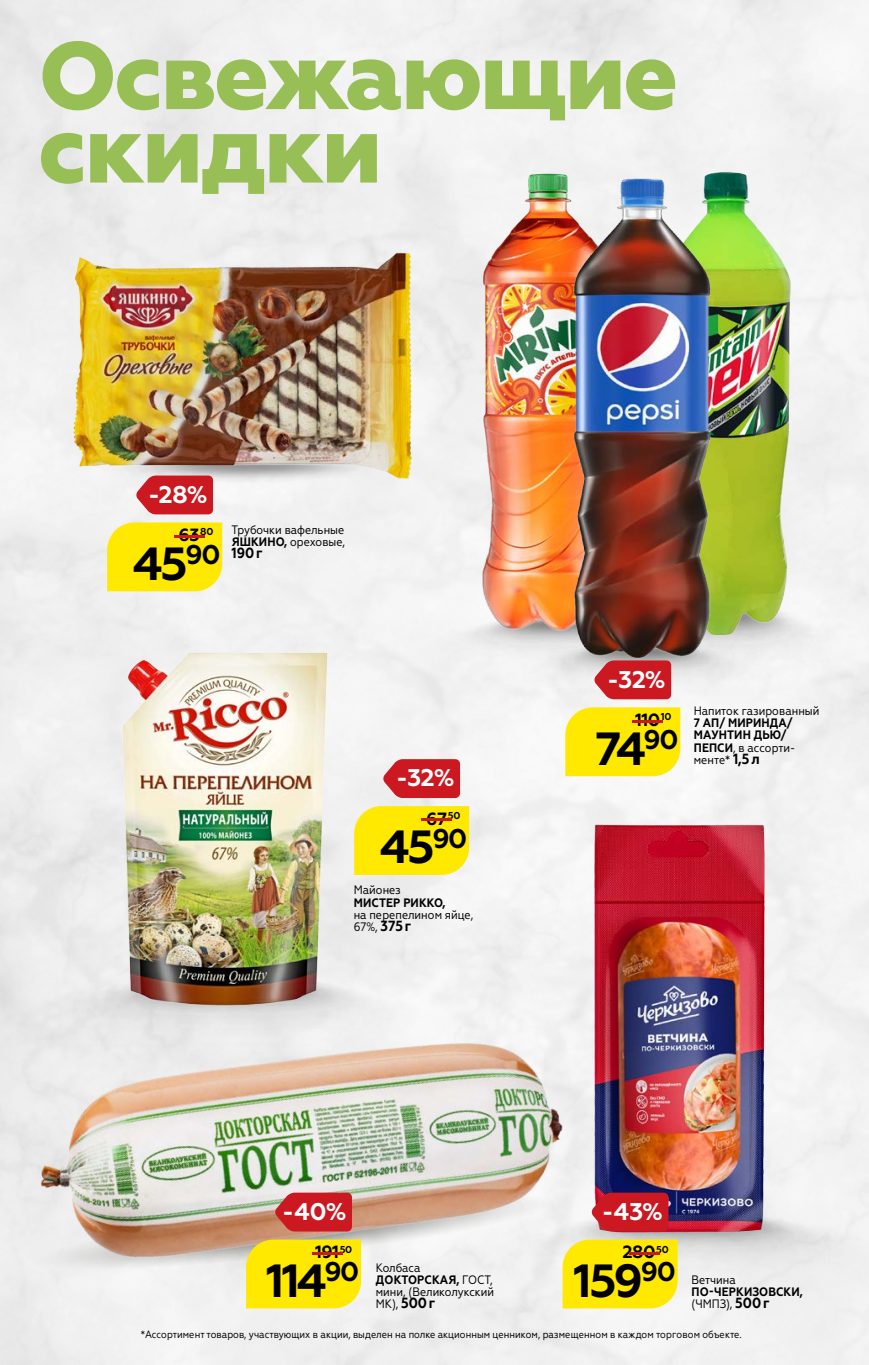
<style>
.page{position:relative;width:869px;height:1365px;background:#fff}
.page>*{position:absolute;margin:0;border:0;box-sizing:border-box;transform-origin:0 0}
.t1{font:800 95.38px/73.5px "Geometria";letter-spacing:-.03em;color:#98bf56}
.t2{font:700 46.38px "Geometria";letter-spacing:-.055em;color:#000}
.t3{font:700 24.15px "Geometria";color:#fff}
.t4{font:700 17.68px "Geometria";letter-spacing:-.03em;color:#000008}
.t5{font:700 14.7px "Geometria Narrow";color:#000}
.t6{font:12.25px/12.2px "Geometria Narrow";color:#000}
.t7{font:700 12.25px/12.2px "Geometria Narrow";letter-spacing:.01em;color:#000}
.t8{font:10.5px "Geometria Narrow";color:#000}
.t9{font:700 9.97px "Geometria";color:#000008}
.s1{font-size:17.68px;color:#cb1821}
.s2{font-weight:700}
.s3{font-weight:700;font-size:14.7px}
.s4{color:#cb1821}
.s5{font-weight:400}
.s6{font-size:14.7px}
</style>
<div class="page">
<hr style="left:868px;top:1213px;width:1px;height:151px;background:#d6d6d5">
<img style="left:68px;top:186px;width:354px;height:354px">
<img style="left:473px;top:164px;width:144px;height:471px">
<div style="left:771px;top:602px;width:84px;height:93px;background:#f4f4f4"></div>
<img style="left:646px;top:168px;width:150px;height:477px">
<img style="left:502px;top:640px;width:269px;height:70px">
<img style="left:545px;top:178px;width:180px;height:500px">
<img style="left:0;top:822px;width:621px;height:542px">
<div style="left:820px;top:658px;width:48px;height:72px;background:#eee"></div>
<img style="left:20px;top:973px;width:425px;height:90px">
<img style="left:46px;top:648px;width:360px;height:360px">
<img style="left:481px;top:1246px;width:387px;height:50px">
<img style="left:459px;top:810px;width:409px;height:436px">
<div style="left:107px;top:522px;width:115px;height:69px;background:#ffe900"></div>
<svg style="left:136px;top:475px;width:77px;height:39px;background:#ce2e36"></svg>
<div style="left:354px;top:806px;width:115px;height:68px;background:#ffe900"></div>
<svg style="left:383px;top:759px;width:77px;height:39px;background:#ce2d35"></svg>
<div style="left:562px;top:1239px;width:115px;height:69px;background:#ffe900"></div>
<svg style="left:591px;top:1192px;width:77px;height:39px;background:#c9242e"></svg>
<div style="left:246px;top:1239px;width:115px;height:69px;background:#ffe900"></div>
<svg style="left:275px;top:1192px;width:77px;height:39px;background:#cb292f"></svg>
<div style="left:565px;top:707px;width:115px;height:69px;background:#ffe900"></div>
<svg style="left:593px;top:660px;width:78px;height:39px;background:#cd2f37"></svg>
<p class="t1" style="left:38px;top:41px;width:641px">Освежающие скидки</p>
<p class="t3" style="left:148px;top:480px;width:61px">-28%</p>
<p class="t9" style="left:164px;top:526px;width:50px"><span class="s1">-</span>80</p>
<p class="t6" style="left:231px;top:523px;width:115px">Трубочки вафельные<br><span class="s2">ЯШКИНО,</span> ореховые,</p>
<p class="t5" style="left:231px;top:544px;width:32px">190г</p>
<p class="t4" style="left:178px;top:524px;width:22px">63</p>
<p class="t2" style="left:133px;top:536px;width:89px">45<sup>90</sup></p>
<p class="t3" style="left:396px;top:763px;width:60px">-32%</p>
<p class="t9" style="left:411px;top:809px;width:50px"><span class="s1">-</span>50</p>
<p class="t4" style="left:426px;top:808px;width:22px">67</p>
<p class="t2" style="left:379px;top:819px;width:89px">45<sup>90</sup></p>
<p class="t6" style="left:353px;top:883px;width:121px">Майонез<br><span class="s2">МИСТЕР РИККО,<br></span>на перепелином яйце,<br>67%, <span class="s3">375г</span></p>
<p class="t3" style="left:607px;top:664px;width:60px">-32%</p>
<p class="t4" style="left:622px;top:709px;width:50px"><span class="s4">-</span>110<sup>10</sup></p>
<p class="t6" style="left:693px;top:704px;width:127px">Напиток газированный<br><span class="s2">7 АП/ МИРИНДА/<br>МАУНТИН ДЬЮ/<br>ПЕПСИ</span>, в ассорти&shy;менте* <span class="s3">1,5л</span></p>
<p class="t2" style="left:595px;top:720px;width:85px">74<sup>90</sup></p>
<p class="t3" style="left:282px;top:1196px;width:66px">-40%</p>
<p class="t3" style="left:601px;top:1196px;width:63px">-43%</p>
<p class="t9" style="left:303px;top:1242px;width:50px"><span class="s1">-</span>50</p>
<p class="t4" style="left:315px;top:1241px;width:25px">191</p>
<p class="t4" style="left:619px;top:1241px;width:50px"><span class="s4">-</span>280<sup>50</sup></p>
<p class="t2" style="left:266px;top:1252px;width:95px">114<sup>90</sup></p>
<p class="t6" style="left:375px;top:1261px;width:120px">Колбаса<br><span class="s2">ДОКТОРСКАЯ,</span> ГОСТ, мини, (Великолукский<br>МК), <span class="s3">500г</span></p>
<p class="t2" style="left:573px;top:1252px;width:104px">159<sup>90</sup></p>
<p class="t7" style="left:691px;top:1273px;width:113px"><span class="s5">Ветчина<br></span>ПО-ЧЕРКИЗОВСКИ, <span class="s5">(ЧМПЗ),</span> <span class="s6">500г</span></p>
<p class="t8" style="left:141px;top:1328px;width:602px">*Ассортимент товаров, участвующих в акции, выделен на полке акционным ценником, размещенном в каждом торговом объекте.</p>
</div>
